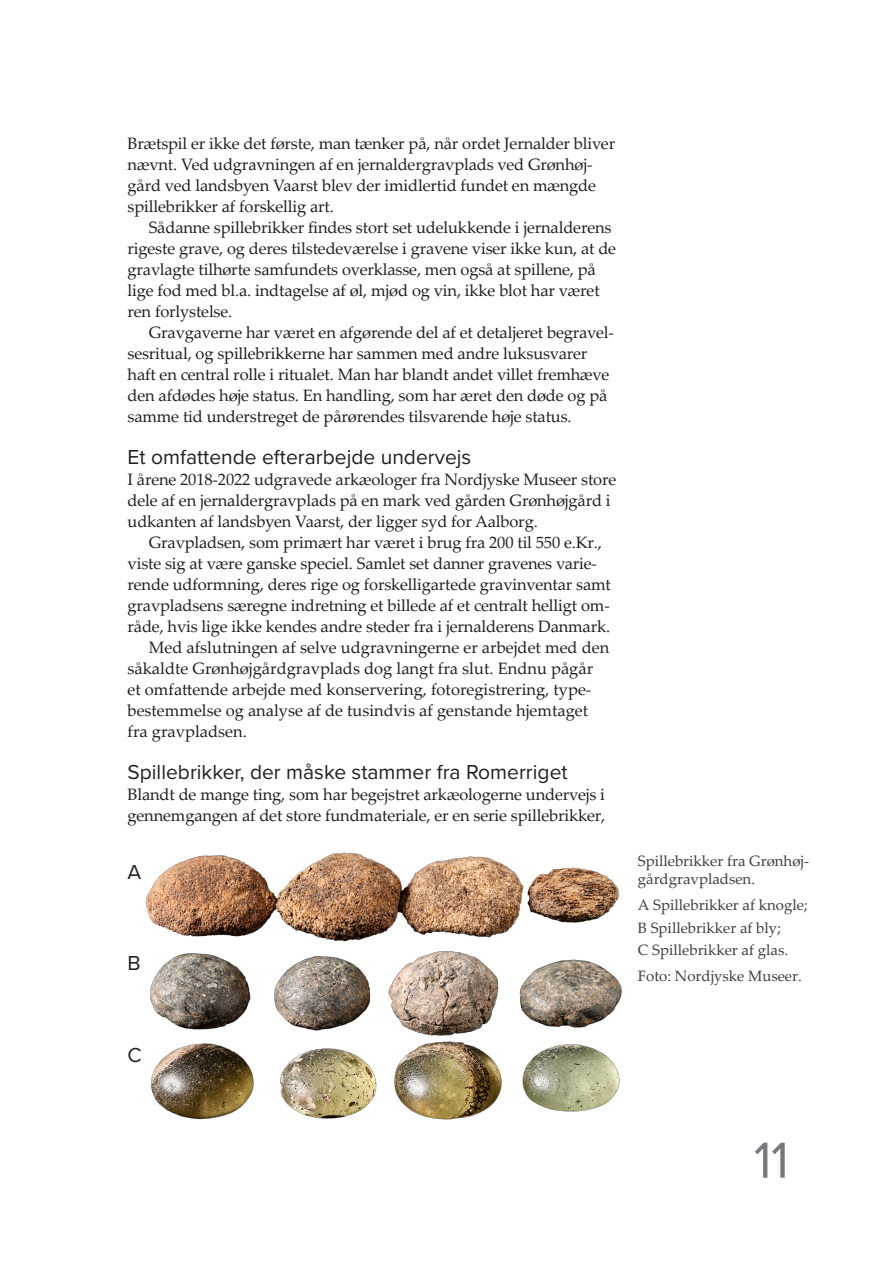
<style>
.page{position:relative;width:893px;height:1263px;background:#fff}
.page>*{position:absolute;margin:0;border:0;box-sizing:border-box;transform-origin:0 0}
.t1{font:52.5px "Proxima Nova";color:#76787b}
.Rubrik{font:21px "Proxima Nova";color:#231f20}
.Normal_0{font:16.5px/21px "Palatino Linotype";letter-spacing:-.01em;color:#231f20}
.Billedtekst{font:15px/18px "Palatino Linotype";color:#3e3e3f}
</style>
<div class="page">
<img style="left:150px;top:959px;width:472px;height:73px">
<img style="left:145px;top:852px;width:475px;height:107px">
<img style="left:150px;top:1032px;width:470px;height:88px">
<p class="Normal_0" style="left:128px;top:132px;width:489px">Brætspil er ikke det første, man tænker på, når ordet Jernalder bliver nævnt. Ved udgravningen af en jernaldergravplads ved Grønhøj&shy;gård ved landsbyen Vaarst blev der imidlertid fundet en mængde spillebrikker af forskellig art.</p>
<p class="Normal_0" style="left:128px;top:216px;width:490px;text-indent:21px">Sådanne spillebrikker findes stort set udelukkende i jernalderens rigeste grave, og deres tilstedeværelse i gravene viser ikke kun, at de gravlagte tilhørte samfundets overklasse, men også at spillene, på lige fod med bl.a. indtagelse af øl, mjød og vin, ikke blot har været ren forlystelse.</p>
<p class="Normal_0" style="left:128px;top:321px;width:488px;text-indent:21px">Gravgaverne har været en afgørende del af et detaljeret begravel&shy;sesritual, og spillebrikkerne har sammen med andre luksusvarer haft en central rolle i ritualet. Man har blandt andet villet fremhæve den afdødes høje status. En handling, som har æret den døde og på samme tid understreget de pårørendes tilsvarende høje status.</p>
<p class="Rubrik" style="left:128px;top:441px;width:345px">Et omfattende efterarbejde undervejs</p>
<p class="Normal_0" style="left:128px;top:468px;width:490px">I årene 2018-2022 udgravede arkæologer fra Nordjyske Museer store dele af en jernaldergravplads på en mark ved gården Grønhøjgård i udkanten af landsbyen Vaarst, der ligger syd for Aalborg.</p>
<p class="Normal_0" style="left:128px;top:531px;width:485px;text-indent:21px">Gravpladsen, som primært har været i brug fra 200 til 550 e.Kr., viste sig at være ganske speciel. Samlet set danner gravenes varie&shy;rende udformning, deres rige og forskelligartede gravinventar samt gravpladsens særegne indretning et billede af et centralt helligt om&shy;råde, hvis lige ikke kendes andre steder fra i jernalderens Danmark.</p>
<p class="Normal_0" style="left:128px;top:636px;width:483px;text-indent:21px">Med afslutningen af selve udgravningerne er arbejdet med den såkaldte Grønhøjgårdgravplads dog langt fra slut. Endnu pågår et omfattende arbejde med konservering, fotoregistrering, type&shy;bestemmelse og analyse af de tusindvis af genstande hjemtaget fra gravpladsen.</p>
<p class="Rubrik" style="left:128px;top:756px;width:442px">Spillebrikker, der måske stammer fra Romerriget</p>
<p class="Normal_0" style="left:128px;top:783px;width:479px">Blandt de mange ting, som har begejstret arkæologerne undervejs i gennemgangen af det store fundmateriale, er en serie spillebrikker,</p>
<p class="Rubrik" style="left:128px;top:857px;width:15px">A</p>
<p class="Rubrik" style="left:128px;top:948px;width:15px">B</p>
<p class="Billedtekst" style="left:638px;top:851px;width:173px">Spillebrikker fra Grønhøj&shy;gårdgravpladsen.</p>
<p class="Billedtekst" style="left:638px;top:895px;width:171px">A Spillebrikker af knogle;</p>
<p class="Billedtekst" style="left:638px;top:918px;width:145px">B Spillebrikker af bly;</p>
<p class="Billedtekst" style="left:638px;top:940px;width:152px">C Spillebrikker af glas.</p>
<p class="Billedtekst" style="left:638px;top:966px;width:165px">Foto: Nordjyske Museer.</p>
<p class="Rubrik" style="left:128px;top:1040px;width:16px">C</p>
<h1 class="t1" style="left:754px;top:1121px;width:37px">11</h1>
</div>
